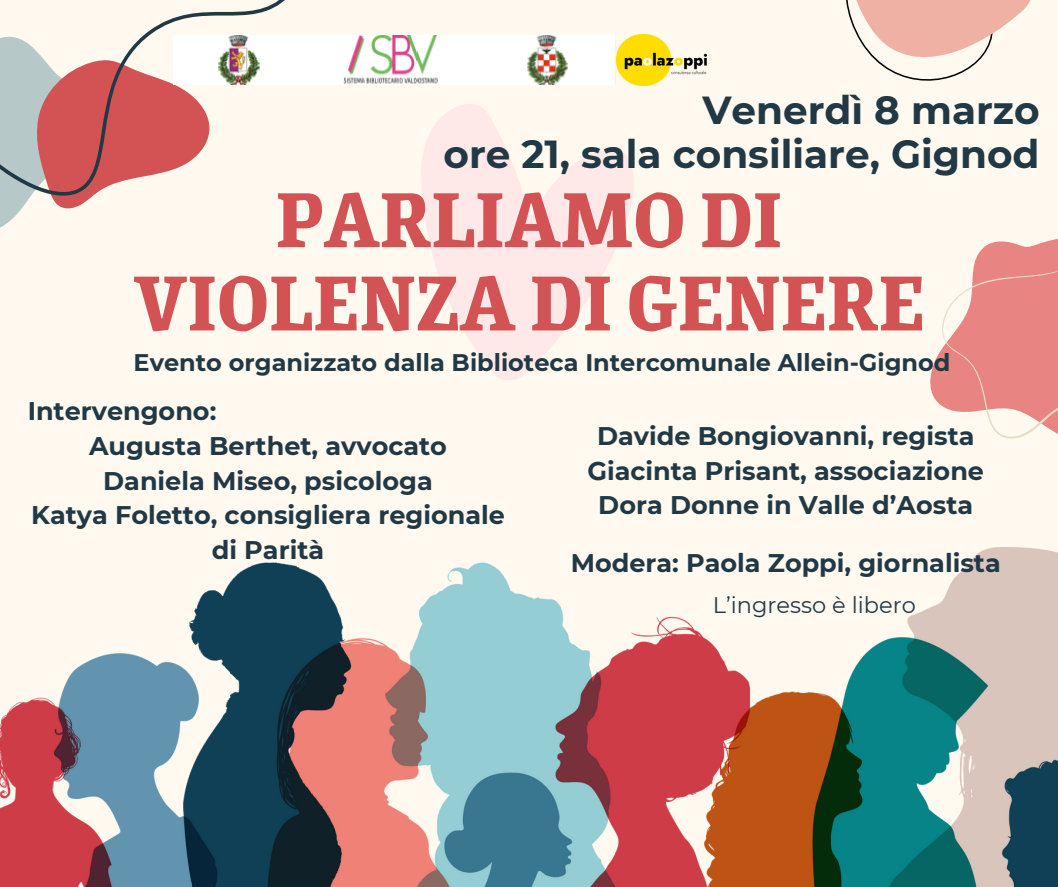
<style>
.page{position:relative;width:1058px;height:887px;background:#fff}
.page>*{position:absolute;margin:0;border:0;box-sizing:border-box;transform-origin:0 0}
.t1{font:700 88.5px/83.2px "Grenze";color:#d35354;text-align:center}
.t2{font:700 39px/43.8px "Montserrat";color:#213945;text-align:right}
.t3{font:700 25.5px/34.8px "Montserrat";color:#213945;text-align:center}
.t4{font:700 24px "Montserrat";color:#213945}
.t5{font:22.5px "Montserrat";color:#213945}
</style>
<div class="page">
<div style="left:0;top:0;width:1058px;height:886px;background:#fff9ef"></div>
<img style="left:0;top:548px;width:1058px;height:338px">
<svg style="left:421px;top:104px;width:213px;height:276px;fill:#ffe8e8"></svg>
<svg style="left:0;top:209px;width:21px;height:19px"></svg>
<svg style="left:0;top:0;width:285px;height:209px"></svg>
<svg style="left:930px;top:239px;width:128px;height:200px"></svg>
<svg style="left:846px;top:0;width:185px;height:81px"></svg>
<img style="left:173px;top:34px;width:533px;height:51px">
<p class="t2" style="left:443px;top:88px;width:597px">Venerdì 8 marzo<br>ore 21, sala consiliare, Gignod</p>
<p class="t1" style="left:133px;top:174px;width:792px">PARLIAMO DI<br>VIOLENZA DI GENERE</p>
<h3 class="t4" style="left:134px;top:347px;width:818px">Evento organizzato dalla Biblioteca Intercomunale Allein-Gignod</h3>
<h2 class="t3" style="left:28px;top:393px;width:190px">Intervengono:</h2>
<h2 class="t3" style="left:89px;top:428px;width:359px">Augusta Berthet, avvocato</h2>
<h2 class="t3" style="left:103px;top:463px;width:331px">Daniela Miseo, psicologa</h2>
<h2 class="t3" style="left:31px;top:498px;width:475px">Katya Foletto, consigliera regionale</h2>
<h2 class="t3" style="left:212px;top:532px;width:114px">di Parità</h2>
<p class="t3" style="left:587px;top:418px;width:398px">Davide Bongiovanni, regista<br>Giacinta Prisant, associazione<br>Dora Donne in Valle d’Aosta</p>
<h1 class="t3" style="left:570px;top:545px;width:431px">Modera: Paola Zoppi, giornalista</h1>
<p class="t5" style="left:713px;top:591px;width:204px">L’ingresso è libero</p>
</div>
